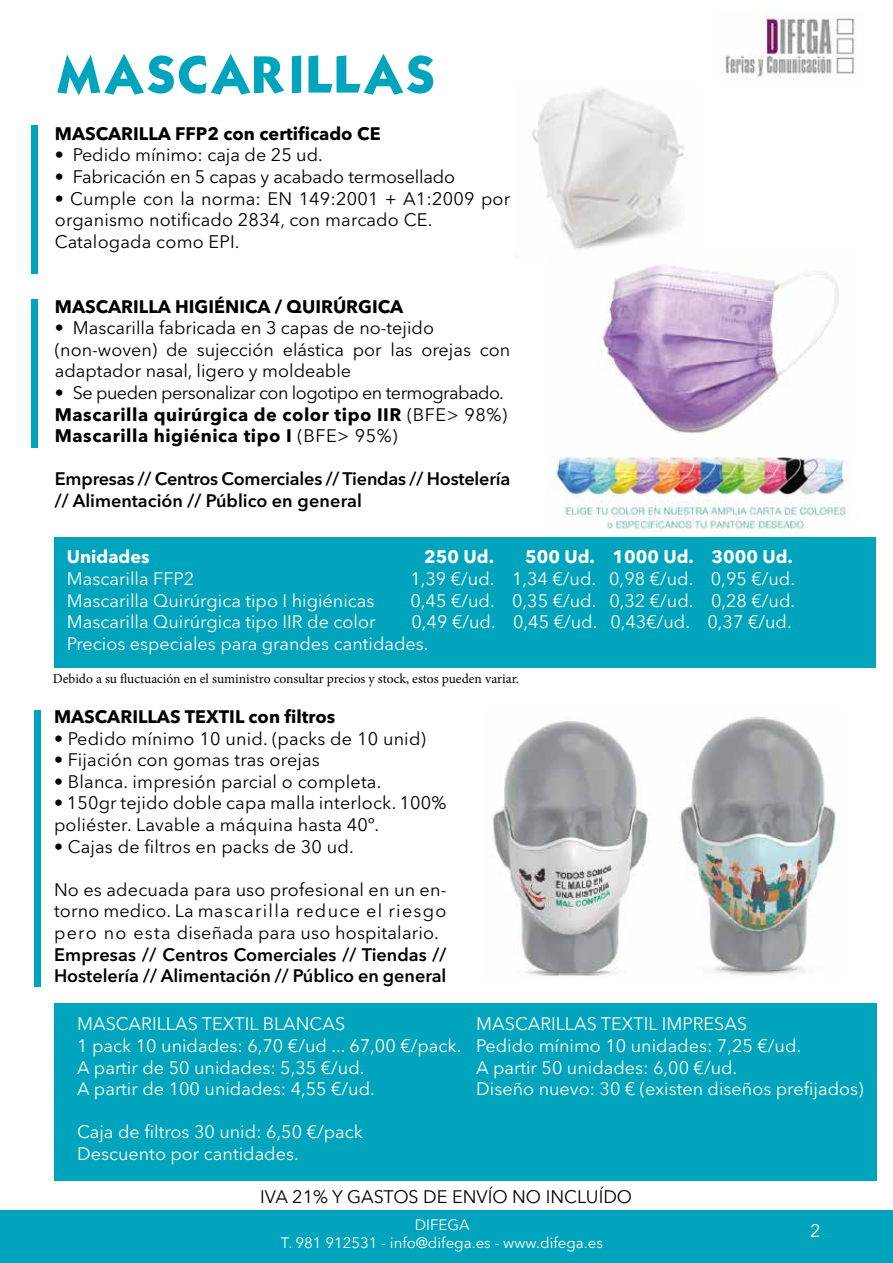
<style>
.page{position:relative;width:893px;height:1263px;background:#fff}
.page>*{position:absolute;margin:0;border:0;box-sizing:border-box;transform-origin:0 0}
.t1{font:18px/21.6px "Avenir Next LT Pro";letter-spacing:.01em;color:#000}
.t2{font:18px/21.6px "Avenir Next LT Pro";color:#fff}
.t3{font:600 18px/21.6px "Avenir Next LT Pro";color:#000}
.t4{font:18px/21.6px "Avenir Next LT Pro";letter-spacing:-.03em;color:#000}
.t5{font:700 18px "Avenir Next LT Pro";color:#000}
.t6{font:18px "Avenir Next LT Pro";letter-spacing:-.01em;color:#000}
.t7{font:700 18px "Avenir Next LT Pro";color:#fff}
.t8{font:15px/18px "Avenir Next LT Pro";color:#fff;text-align:center}
.t9{font:13.5px "Minion Pro";color:#000}
.s1{font-weight:700}
</style>
<div class="page">
<div style="left:0;top:1210px;width:893px;height:53px;background:#00a4bc"></div>
<img style="left:725px;top:17px;width:131px;height:62px">
<img style="left:554px;top:265px;width:295px;height:270px">
<div style="left:55px;top:537px;width:821px;height:131px;background:#00a4bc"></div>
<div style="left:54px;top:1003px;width:822px;height:178px;background:#00a4bc"></div>
<svg style="left:57px;top:54px;width:376px;height:41px"></svg>
<div style="left:31px;top:125px;width:6px;height:149px;background:#00a4bc"></div>
<div style="left:31px;top:299px;width:6px;height:149px;background:#00a4bc"></div>
<div style="left:34px;top:710px;width:6px;height:277px;background:#00a4bc"></div>
<img style="left:492px;top:716px;width:344px;height:260px">
<img style="left:532px;top:88px;width:152px;height:162px">
<p class="t5" style="left:55px;top:122px;width:327px">MASCARILLA FFP2 con certificado CE</p>
<p class="t1" style="left:55px;top:144px;width:270px">• Pedido mínimo: caja de 25 ud.</p>
<p class="t6" style="left:55px;top:166px;width:402px">• Fabricación en 5 capas y acabado termosellado</p>
<p class="t1" style="left:55px;top:187px;width:457px">• Cumple con la norma: EN 149:2001 + A1:2009 por organismo notificado 2834, con marcado CE.<br>Catalogada como EPI.</p>
<p class="t5" style="left:55px;top:295px;width:350px">MASCARILLA HIGIÉNICA / QUIRÚRGICA</p>
<p class="t1" style="left:55px;top:317px;width:457px">• Mascarilla fabricada en 3 capas de no-tejido (non-woven) de sujección elástica por las orejas con adaptador nasal, ligero y moldeable</p>
<p class="t4" style="left:55px;top:382px;width:454px">• Se pueden personalizar con logotipo en termograbado.<br><span class="s1">Mascarilla quirúrgica de color tipo IIR</span> (BFE&gt; 98%)<br><span class="s1">Mascarilla higiénica tipo I</span> (BFE&gt; 95%)</p>
<p class="t3" style="left:55px;top:468px;width:457px">Empresas // Centros Comerciales // Tiendas // Hostelería // Alimentación // Público en general</p>
<p class="t7" style="left:67px;top:546px;width:84px">Unidades</p>
<p class="t7" style="left:424px;top:546px;width:71px">250 Ud.</p>
<p class="t7" style="left:525px;top:546px;width:269px">500 Ud. 1000 Ud. 3000 Ud.</p>
<p class="t2" style="left:67px;top:568px;width:129px">Mascarilla FFP2</p>
<p class="t2" style="left:410px;top:568px;width:386px">1,39 €/ud. 1,34 €/ud. 0,98 €/ud. 0,95 €/ud.</p>
<p class="t2" style="left:67px;top:589px;width:309px">Mascarilla Quirúrgica tipo I higiénicas</p>
<p class="t2" style="left:410px;top:589px;width:386px">0,45 €/ud. 0,35 €/ud. 0,32 €/ud. 0,28 €/ud.</p>
<p class="t2" style="left:67px;top:611px;width:310px">Mascarilla Quirúrgica tipo IIR de color</p>
<p class="t2" style="left:67px;top:611px;width:726px;text-indent:345px">0,49 €/ud. 0,45 €/ud. 0,43€/ud. 0,37 €/ud.<br>Precios especiales para grandes cantidades.</p>
<p class="t9" style="left:53px;top:670px;width:467px">Debido a su fluctuación en el suministro consultar precios y stock, estos pueden variar.</p>
<p class="t5" style="left:54px;top:706px;width:283px">MASCARILLAS TEXTIL con filtros</p>
<p class="t1" style="left:54px;top:727px;width:374px">• Pedido mínimo 10 unid. (packs de 10 unid)</p>
<p class="t1" style="left:54px;top:749px;width:267px">• Fijación con gomas tras orejas</p>
<p class="t1" style="left:54px;top:770px;width:329px">• Blanca. impresión parcial o completa.</p>
<p class="t1" style="left:54px;top:792px;width:394px">• 150gr tejido doble capa malla interlock. 100% poliéster. Lavable a máquina hasta 40º.</p>
<p class="t1" style="left:54px;top:835px;width:301px">• Cajas de filtros en packs de 30 ud.</p>
<p class="t1" style="left:54px;top:878px;width:394px;text-align:justify">No es adecuada para uso profesional en un en&shy;torno medico. La mascarilla reduce el riesgo pero no esta diseñada para uso hospitalario.</p>
<p class="t3" style="left:54px;top:943px;width:394px">Empresas // Centros Comerciales // Tiendas //<br>Hostelería // Alimentación // Público en general</p>
<p class="t2" style="left:77px;top:1013px;width:386px">MASCARILLAS TEXTIL BLANCAS<br>1 pack 10 unidades: 6,70 €/ud ... 67,00 €/pack.<br>A partir de 50 unidades: 5,35 €/ud.<br>A partir de 100 unidades: 4,55 €/ud.</p>
<p class="t2" style="left:77px;top:1121px;width:287px">Caja de filtros 30 unid: 6,50 €/pack<br>Descuento por cantidades.</p>
<p class="t2" style="left:476px;top:1013px;width:389px">MASCARILLAS TEXTIL IMPRESAS<br>Pedido mínimo 10 unidades: 7,25 €/ud.<br>A partir 50 unidades: 6,00 €/ud.<br>Diseño nuevo: 30 € (existen diseños prefijados)</p>
<p class="t1" style="left:260px;top:1186px;width:374px">IVA 21% Y GASTOS DE ENVÍO NO INCLUÍDO</p>
<p class="t8" style="left:281px;top:1216px;width:324px">DIFEGA<br>T. 981 912531 - info@difega.es - www.difega.es</p>
<p class="t2" style="left:810px;top:1220px;width:12px">2</p>
</div>
